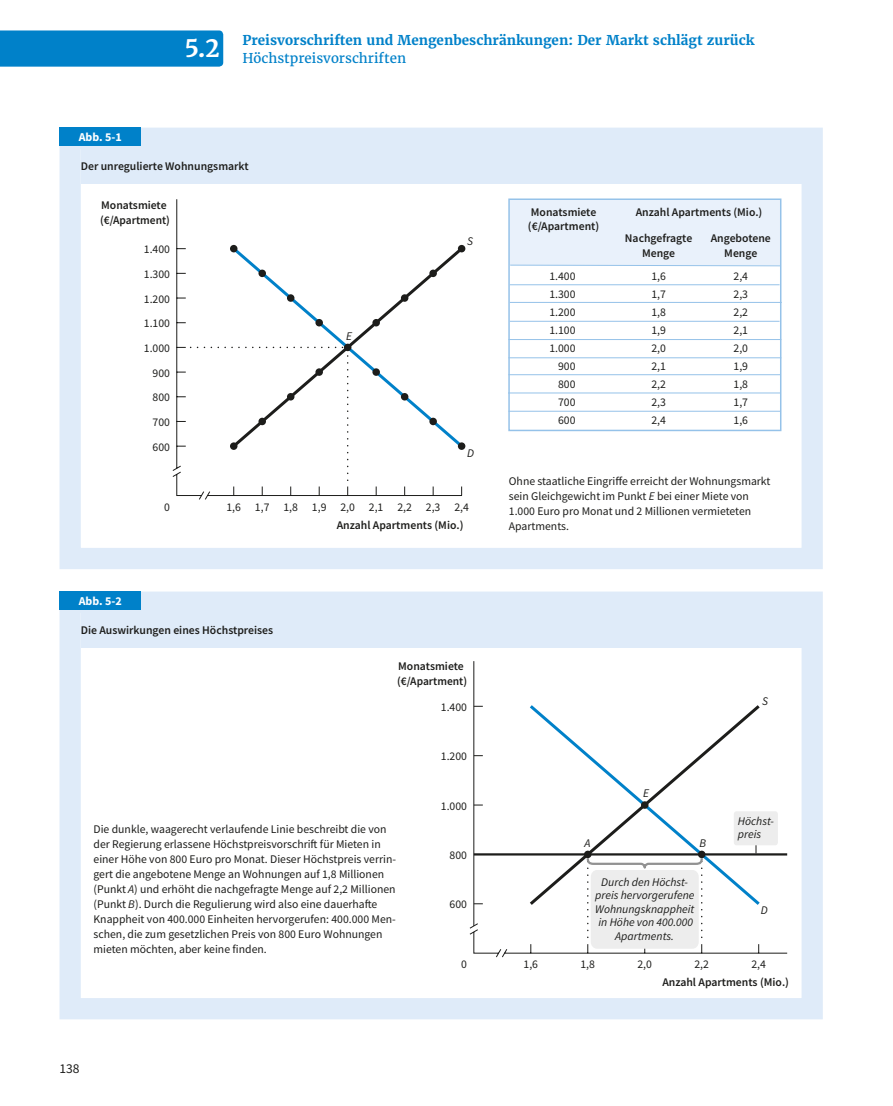
<style>
.page{position:relative;width:893px;height:1106px;background:#fff}
.page>*{position:absolute;margin:0;border:0;box-sizing:border-box;transform-origin:0 0}
.t1{font:700 24px "Haufe Merriweather";color:#fff}
.t2{font:700 13.5px "Haufe Merriweather";color:#0081c9}
.t3{font:13.5px "Haufe Merriweather";color:#0081c9}
.t4{font:13.5px "Source Sans Pro";color:#1d1d1b}
.t5{font:700 12px "Source Sans Pro";color:#fff}
.t6{font:11.7px/18px "Source Sans Pro";color:#1d1d1b}
.t7{font:600 11.7px/14.2px "Source Sans Pro";color:#1d1d1b}
.t8{font:italic 11.7px/13.5px "Source Sans Pro";color:#1d1d1b;text-align:center}
.s1{font-style:italic}
</style>
<div class="page">
<div style="left:0;top:30px;width:223px;height:37px;background:#0081c9"></div>
<div style="left:81px;top:147px;width:720px;height:37px;background:#dfebf9"></div>
<div style="left:60px;top:128px;width:763px;height:441px;border:21px solid #dfebf9"></div>
<div style="left:60px;top:128px;width:81px;height:18px;background:#0081c9"></div>
<svg style="left:172px;top:199px;width:290px;height:301px"></svg>
<svg style="left:229px;top:244px;width:237px;height:206px"></svg>
<div style="left:230px;top:245px;width:7px;height:7px;background:#1d1d1b;border-radius:50%"></div>
<div style="left:258px;top:269px;width:8px;height:8px;background:#1d1d1b;border-radius:50%"></div>
<div style="left:287px;top:294px;width:7px;height:8px;background:#1d1d1b;border-radius:50%"></div>
<div style="left:315px;top:319px;width:8px;height:7px;background:#1d1d1b;border-radius:50%"></div>
<div style="left:344px;top:344px;width:7px;height:7px;background:#1d1d1b;border-radius:50%"></div>
<div style="left:372px;top:319px;width:8px;height:7px;background:#1d1d1b;border-radius:50%"></div>
<div style="left:401px;top:294px;width:7px;height:8px;background:#1d1d1b;border-radius:50%"></div>
<div style="left:429px;top:269px;width:8px;height:8px;background:#1d1d1b;border-radius:50%"></div>
<div style="left:458px;top:245px;width:7px;height:7px;background:#1d1d1b;border-radius:50%"></div>
<div style="left:372px;top:368px;width:8px;height:8px;background:#1d1d1b;border-radius:50%"></div>
<div style="left:401px;top:393px;width:7px;height:7px;background:#1d1d1b;border-radius:50%"></div>
<div style="left:429px;top:418px;width:8px;height:7px;background:#1d1d1b;border-radius:50%"></div>
<div style="left:458px;top:442px;width:7px;height:8px;background:#1d1d1b;border-radius:50%"></div>
<div style="left:315px;top:368px;width:8px;height:8px;background:#1d1d1b;border-radius:50%"></div>
<div style="left:287px;top:393px;width:7px;height:7px;background:#1d1d1b;border-radius:50%"></div>
<div style="left:258px;top:418px;width:8px;height:7px;background:#1d1d1b;border-radius:50%"></div>
<div style="left:230px;top:442px;width:7px;height:8px;background:#1d1d1b;border-radius:50%"></div>
<hr style="left:510px;top:284px;width:269px;height:1px;background:#95c2e9">
<hr style="left:510px;top:302px;width:272px;height:1px;background:#95c2e9">
<hr style="left:510px;top:321px;width:269px;height:1px;background:#95c2e9">
<hr style="left:508px;top:339px;width:273px;height:1px;background:#95c2e9">
<hr style="left:508px;top:357px;width:273px;height:1px;background:#95c2e9">
<hr style="left:508px;top:374px;width:273px;height:1px;background:#95c2e9">
<hr style="left:508px;top:392px;width:272px;height:1px;background:#95c2e9">
<hr style="left:508px;top:411px;width:273px;height:1px;background:#95c2e9">
<div style="left:509px;top:199px;width:272px;height:66px;background:#e9f1fb"></div>
<div style="left:508px;top:198px;width:273px;height:233px;border:2px solid #95c2e9"></div>
<svg style="left:509px;top:264px;width:272px;height:2px"></svg>
<div style="left:81px;top:610px;width:720px;height:37px;background:#dfebf9"></div>
<div style="left:60px;top:591px;width:763px;height:428px;border:21px solid #dfebf9"></div>
<div style="left:60px;top:591px;width:81px;height:18px;background:#0081c9"></div>
<svg style="left:469px;top:705px;width:319px;height:253px"></svg>
<hr style="left:474px;top:853px;width:313px;height:2px;background:#1d1d1b">
<hr style="left:473px;top:661px;width:1px;height:265px;background:#1d1d1b">
<svg style="left:527px;top:705px;width:236px;height:203px"></svg>
<div style="left:641px;top:801px;width:7px;height:7px;background:#1d1d1b;border-radius:50%"></div>
<div style="left:584px;top:850px;width:7px;height:8px;background:#1d1d1b;border-radius:50%"></div>
<div style="left:698px;top:850px;width:7px;height:8px;background:#1d1d1b;border-radius:50%"></div>
<svg style="left:585px;top:854px;width:119px;height:90px"></svg>
<div style="left:591px;top:870px;width:108px;height:78px;background:#ededed;border-radius:6px"></div>
<div style="left:734px;top:811px;width:44px;height:34px;background:#ededed;border-radius:3px"></div>
<p class="t5" style="left:79px;top:128px;width:45px">Abb. 5‑1</p>
<h1 class="t1" style="left:185px;top:33px;width:37px">5.2</h1>
<p class="t2" style="left:242px;top:32px;width:514px">Preisvorschriften und Mengenbeschränkungen: Der Markt schlägt zurück</p>
<p class="t3" style="left:242px;top:50px;width:165px">Höchstpreisvorschriften</p>
<p class="t7" style="left:81px;top:159px;width:169px">Der unregulierte Wohnungsmarkt</p>
<p class="t7" style="left:100px;top:198px;width:71px;line-height:15px">Monatsmiete (€/Apartment)</p>
<p class="t6" style="left:144px;top:237px;width:28px;line-height:24.8px;text-align:right">1.400<br>1.300<br>1.200<br>1.100<br>1.000<br>900<br>800<br>700<br>600</p>
<p class="t8" style="left:346px;top:329px;width:7px">E</p>
<p class="t8" style="left:467px;top:234px;width:7px">S</p>
<p class="t8" style="left:467px;top:446px;width:8px">D</p>
<p class="t6" style="left:164px;top:497px;width:7px">0</p>
<p class="t6" style="left:226px;top:497px;width:130px">1,6 1,7 1,8 1,9 2,0</p>
<p class="t6" style="left:397px;top:497px;width:16px">2,2</p>
<p class="t6" style="left:369px;top:497px;width:16px">2,1</p>
<p class="t6" style="left:426px;top:497px;width:45px">2,3 2,4</p>
<p class="t5" style="left:79px;top:592px;width:45px">Abb. 5‑2</p>
<p class="t7" style="left:81px;top:623px;width:194px">Die Auswirkungen eines Höchstpreises</p>
<p class="t7" style="left:337px;top:518px;width:128px">Anzahl Apartments (Mio.)</p>
<p class="t7" style="left:397px;top:659px;width:71px;line-height:15px">Monatsmiete (€/Apartment)</p>
<p class="t6" style="left:441px;top:698px;width:28px">1.400</p>
<p class="t6" style="left:441px;top:747px;width:28px">1.200</p>
<p class="t6" style="left:441px;top:796px;width:28px">1.000</p>
<p class="t6" style="left:94px;top:822px;width:304px;line-height:15px">Die dunkle, waagerecht verlaufende Linie beschreibt die von der Regierung erlassene Höchstpreisvorschrift für Mieten in einer Höhe von 800 Euro pro Monat. Dieser Höchstpreis verrin&shy;gert die angebotene Menge an Wohnungen auf 1,8 Millionen (Punkt <span class="s1">A</span>) und erhöht die nachgefragte Menge auf 2,2 Millionen (Punkt <span class="s1">B</span>). Durch die Regulierung wird also eine dauerhafte Knappheit von 400.000 Einheiten hervorgerufen: 400.000 Men&shy;schen, die zum gesetzlichen Preis von 800 Euro Wohnungen mieten möchten, aber keine finden.</p>
<p class="t6" style="left:450px;top:846px;width:19px">800</p>
<p class="t6" style="left:450px;top:895px;width:19px">600</p>
<p class="t7" style="left:528px;top:206px;width:73px">Monatsmiete (€/Apartment)</p>
<p class="t7" style="left:636px;top:206px;width:128px">Anzahl Apartments (Mio.)</p>
<p class="t7" style="left:625px;top:232px;width:69px;text-align:center">Nachgefragte<br>Menge</p>
<p class="t7" style="left:711px;top:232px;width:62px;text-align:center">Angebotene<br>Menge</p>
<p class="t6" style="left:549px;top:267px;width:28px;text-align:right">1.400<br>1.300<br>1.200<br>1.100<br>1.000<br>900<br>800<br>700<br>600</p>
<p class="t6" style="left:651px;top:267px;width:16px;text-align:justify">1,6<br>1,7<br>1,8<br>1,9<br>2,0<br>2,1<br>2,2<br>2,3<br>2,4</p>
<p class="t6" style="left:733px;top:267px;width:16px;text-align:justify">2,4<br>2,3<br>2,2<br>2,1<br>2,0<br>1,9<br>1,8<br>1,7<br>1,6</p>
<p class="t6" style="left:509px;top:473px;width:263px;line-height:15px">Ohne staatliche Eingriffe erreicht der Wohnungsmarkt sein Gleichgewicht im Punkt <span class="s1">E</span> bei einer Miete von 1.000 Euro pro Monat und 2 Millionen vermieteten Apartments.</p>
<p class="t8" style="left:762px;top:694px;width:7px">S</p>
<p class="t8" style="left:643px;top:786px;width:7px">E</p>
<p class="t8" style="left:584px;top:835px;width:7px">A</p>
<p class="t8" style="left:699px;top:835px;width:8px">B</p>
<p class="t8" style="left:595px;top:874px;width:101px">Durch den Höchst&shy;preis hervorgerufene<br>Wohnungsknappheit in Höhe von 400.000<br>Apartments.</p>
<p class="t8" style="left:738px;top:814px;width:38px;text-align:left">Höchst&shy;preis</p>
<p class="t8" style="left:761px;top:902px;width:8px">D</p>
<p class="t6" style="left:461px;top:955px;width:7px">0</p>
<p class="t6" style="left:523px;top:955px;width:16px">1,6</p>
<p class="t6" style="left:580px;top:955px;width:16px">1,8</p>
<p class="t6" style="left:637px;top:955px;width:16px">2,0</p>
<p class="t6" style="left:694px;top:955px;width:16px">2,2</p>
<p class="t6" style="left:751px;top:955px;width:16px">2,4</p>
<p class="t4" style="left:60px;top:1060px;width:22px">138</p>
<p class="t7" style="left:662px;top:975px;width:128px">Anzahl Apartments (Mio.)</p>
</div>
